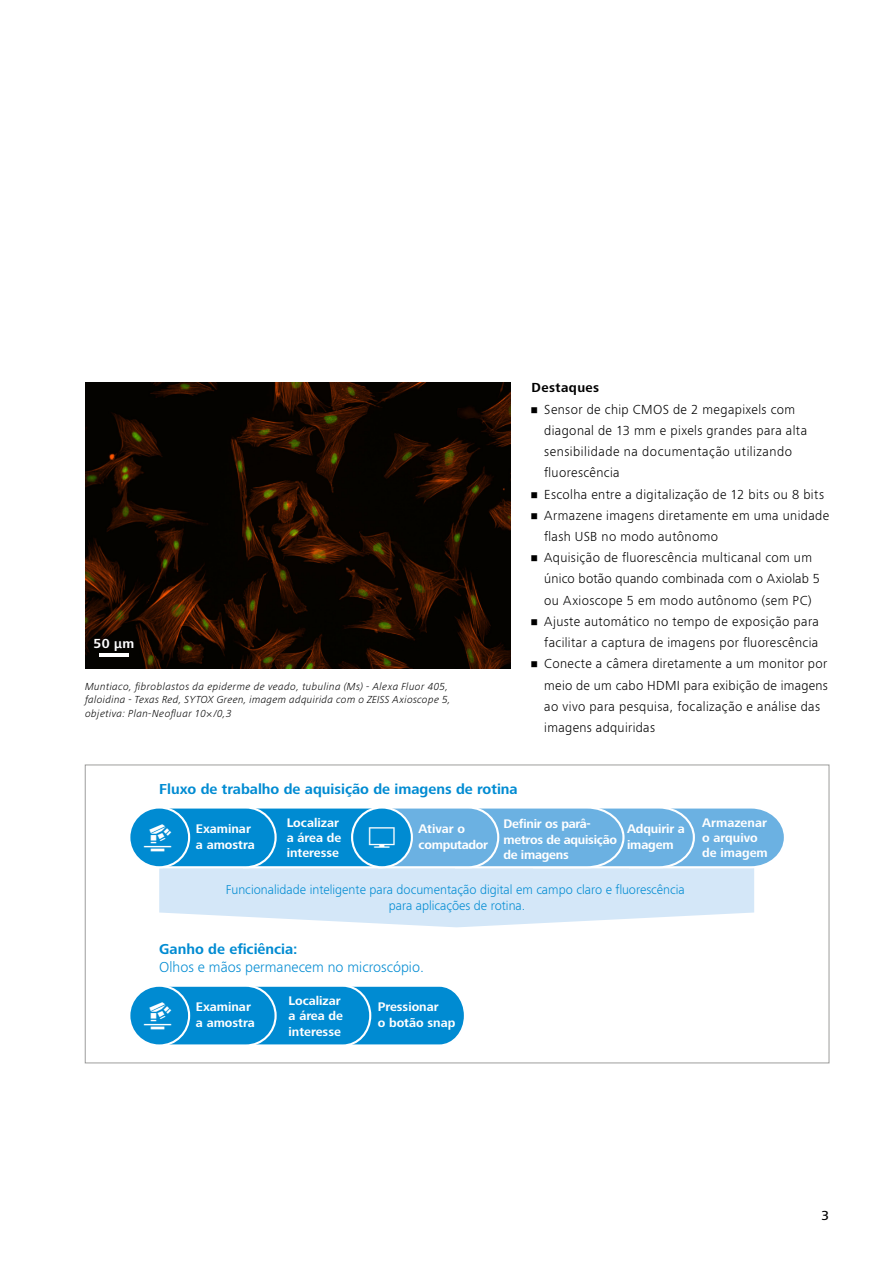
<style>
.page{position:relative;width:893px;height:1263px;background:#fff}
.page>*{position:absolute;margin:0;border:0;box-sizing:border-box;transform-origin:0 0}
.t1{font:700 14.85px "ZEISS Frutiger Next W1 G";color:#008bd2}
.t2{font:300 14.85px "ZEISS Frutiger Next W1 G";color:#008bd2}
.t3{font:300 13.5px/21.1px "ZEISS Frutiger Next W1 G";letter-spacing:.025em;color:#000}
.t4{font:700 13.5px "ZEISS Frutiger Next W1 G";letter-spacing:.03em;color:#000}
.t5{font:700 13.5px "ZEISS Frutiger Next W1 G";color:#fff}
.t6{font:500 13.5px "ZEISS Frutiger Next W1 G";color:#000}
.t7{font:300 13.2px/15.9px "ZEISS Frutiger Next W1 G";color:#008bd2;text-align:center}
.t8{font:700 12.75px/15.3px "ZEISS Frutiger Next W1 G";color:#fff}
.t9{font:700 12.75px/15.3px "ZEISS Frutiger Next W1 G";letter-spacing:-.02em;color:#fff}
.t10{font:italic 300 10.5px/13.5px "ZEISS Frutiger Next W1 G";letter-spacing:.035em;color:#000}
.s1{font-style:normal}
</style>
<div class="page">
<img style="left:85px;top:383px;width:425px;height:285px">
<svg style="left:159px;top:868px;width:595px;height:60px;background:#daeaf8"></svg>
<hr style="left:99px;top:654px;width:30px;height:3px;background:#fff">
<svg style="left:130px;top:808px;width:654px;height:59px;background:#4ca8dd"></svg>
<svg style="left:130px;top:986px;width:334px;height:59px;background:#1594d5"></svg>
<p class="t5" style="left:94px;top:634px;width:42px">50 μm</p>
<p class="t10" style="left:85px;top:679px;width:367px">Muntiaco, fibroblastos da epiderme de veado, tubulina (Ms) - Alexa Fluor 405, faloidina - Texas Red, SYTOX Green, imagem adquirida com o ZEISS Axioscope 5, objetiva: Plan-Neofluar 10<span class="s1">×</span> /0,3</p>
<p class="t4" style="left:531px;top:378px;width:69px">Destaques</p>
<p class="t3" style="left:544px;top:398px;width:264px;text-indent:-13px">• Sensor de chip CMOS de 2 megapixels com diagonal de 13 mm e pixels grandes para alta sensibilidade na documentação utilizando fluorescência</p>
<p class="t3" style="left:531px;top:483px;width:294px">• Escolha entre a digitalização de 12 bits ou 8 bits</p>
<p class="t3" style="left:544px;top:504px;width:286px;text-indent:-13px">• Armazene imagens diretamente em uma unidade flash USB no modo autônomo</p>
<p class="t3" style="left:544px;top:546px;width:277px;text-indent:-13px">• Aquisição de fluorescência multicanal com um único botão quando combinada com o Axiolab 5 ou Axioscope 5 em modo autônomo (sem PC)</p>
<p class="t3" style="left:531px;top:610px;width:289px;text-align:right">• Ajuste automático no tempo de exposição para facilitar a captura de imagens por fluorescência</p>
<p class="t3" style="left:544px;top:653px;width:285px;text-indent:-13px">• Conecte a câmera diretamente a um monitor por meio de um cabo HDMI para exibição de imagens ao vivo para pesquisa, focalização e análise das imagens adquiridas</p>
<p class="t1" style="left:159px;top:778px;width:360px">Fluxo de trabalho de aquisição de imagens de rotina</p>
<p class="t8" style="left:196px;top:821px;width:60px">Examinar a amostra</p>
<p class="t8" style="left:287px;top:814px;width:56px">Localizar a área de interesse</p>
<p class="t9" style="left:418px;top:821px;width:71px">Ativar o computador</p>
<p class="t9" style="left:503px;top:816px;width:115px">Definir os parâ&shy;metros de aquisição de imagens</p>
<p class="t8" style="left:627px;top:821px;width:59px">Adquirir a imagem</p>
<p class="t7" style="left:226px;top:881px;width:460px">Funcionalidade inteligente para documentação digital em campo claro e fluorescência para aplicações de rotina.</p>
<p class="t1" style="left:159px;top:938px;width:140px">Ganho de eficiência:</p>
<p class="t2" style="left:159px;top:956px;width:266px">Olhos e mãos permanecem no microscópio.</p>
<p class="t8" style="left:196px;top:999px;width:60px">Examinar a amostra</p>
<p class="t8" style="left:289px;top:992px;width:56px">Localizar a área de interesse</p>
<p class="t8" style="left:378px;top:999px;width:79px">Pressionar<br>o botão snap</p>
<p class="t8" style="left:702px;top:814px;width:67px">Armazenar o arquivo de imagem</p>
<p class="t6" style="left:822px;top:1206px;width:9px">3</p>
</div>
